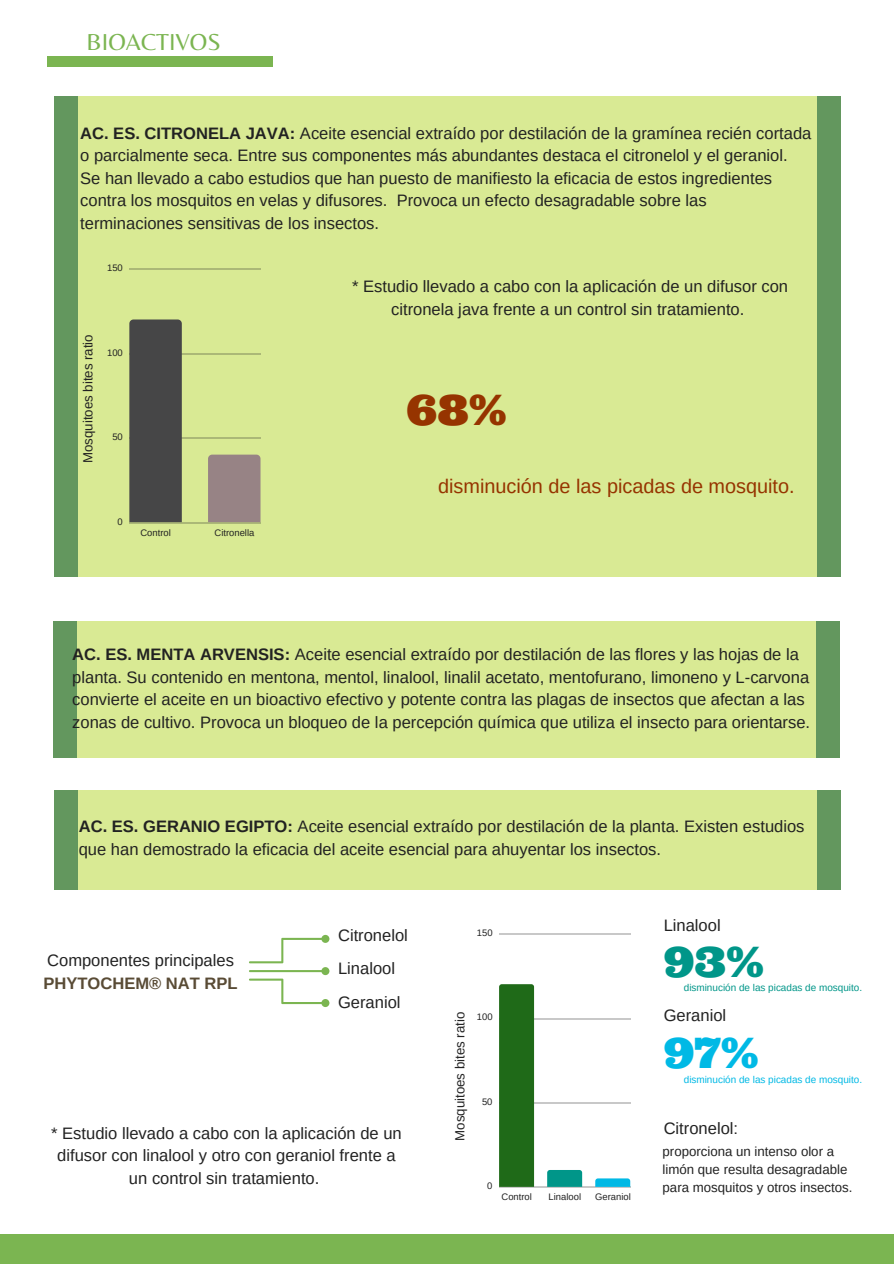
<style>
.page{position:relative;width:894px;height:1264px;background:#fff}
.page>*{position:absolute;margin:0;border:0;box-sizing:border-box;transform-origin:0 0}
.t1{font:42px "Ultra";color:#963400}
.t2{font:42px "Ultra";color:#009689}
.t3{font:42px "Ultra";color:#00b9e5}
.t4{font:24px "Belleza";color:#7bb551}
.t5{font:19.8px "Arimo";color:#963400}
.t6{font:16.5px/22.5px "Arimo";color:#222}
.t7{font:700 16.5px "Arimo";color:#594b35}
.t8{font:13.2px/18px "Arimo";color:#222}
.t9{font:9.9px "Arimo";color:#009689}
.t10{font:9.9px "Arimo";color:#00b9e5}
.t11{font:9.45px "Arimo";color:#222}
.s1{font-weight:700}
</style>
<div class="page">
<div style="left:47px;top:57px;width:226px;height:10px;background:#7bb551"></div>
<div style="left:63px;top:97px;width:768px;height:479px;background:#d9ea94"></div>
<div style="left:54px;top:97px;width:24px;height:479px;background:#63975e"></div>
<div style="left:817px;top:97px;width:23px;height:479px;background:#63975e"></div>
<div style="left:62px;top:621px;width:768px;height:136px;background:#d9ea94"></div>
<div style="left:53px;top:621px;width:24px;height:136px;background:#63975e"></div>
<div style="left:816px;top:621px;width:23px;height:136px;background:#63975e"></div>
<hr style="left:129px;top:522px;width:131px;height:1px;background:#222">
<hr style="left:129px;top:438px;width:131px;height:1px;background:#222">
<hr style="left:129px;top:353px;width:131px;height:1px;background:#222">
<hr style="left:129px;top:269px;width:131px;height:1px;background:#222">
<div style="left:129px;top:319px;width:53px;height:203px;background:#464647"></div>
<div style="left:208px;top:454px;width:52px;height:68px;background:#978385"></div>
<div style="left:63px;top:790px;width:768px;height:99px;background:#d9ea94"></div>
<div style="left:54px;top:790px;width:24px;height:99px;background:#63975e"></div>
<div style="left:817px;top:790px;width:23px;height:99px;background:#63975e"></div>
<svg style="left:249px;top:934px;width:80px;height:73px"></svg>
<hr style="left:499px;top:1186px;width:131px;height:1px;background:#222">
<hr style="left:499px;top:1102px;width:131px;height:1px;background:#222">
<hr style="left:499px;top:1017px;width:131px;height:2px;background:#222">
<hr style="left:499px;top:933px;width:131px;height:1px;background:#222">
<div style="left:499px;top:984px;width:35px;height:202px;background:#1f6a18"></div>
<svg style="left:547px;top:1170px;width:35px;height:16px"></svg>
<svg style="left:595px;top:1178px;width:35px;height:8px"></svg>
<div style="left:0;top:1234px;width:893px;height:29px;background:#7bb551"></div>
<h2 class="t4" style="left:86px;top:28px;width:136px">BIOACTIVOS</h2>
<p class="t6" style="left:80px;top:122px;width:732px"><span class="s1">AC. ES. CITRONELA JAVA:</span> Aceite esencial extraído por destilación de la gramínea recién cortada o parcialmente seca. Entre sus componentes más abundantes destaca el citronelol y el geraniol.<br>Se han llevado a cabo estudios que han puesto de manifiesto la eficacia de estos ingredientes contra los mosquitos en velas y difusores. Provoca un efecto desagradable sobre las terminaciones sensitivas de los insectos.</p>
<p class="t11" style="left:107px;top:263px;width:17px">150</p>
<p class="t8" style="left:79px;top:463px;width:130px;rotate:-90deg">Mosquitoes bites ratio</p>
<p class="t11" style="left:107px;top:347px;width:17px">100</p>
<p class="t11" style="left:112px;top:431px;width:12px">50</p>
<p class="t11" style="left:118px;top:516px;width:7px">0</p>
<p class="t11" style="left:140px;top:527px;width:32px">Control</p>
<p class="t11" style="left:214px;top:527px;width:41px">Citronella</p>
<p class="t6" style="left:352px;top:275px;width:437px;text-align:center">* Estudio llevado a cabo con la aplicación de un difusor con citronela java frente a un control sin tratamiento.</p>
<h1 class="t1" style="left:406px;top:383px;width:102px">68%</h1>
<p class="t5" style="left:438px;top:475px;width:358px">disminución de las picadas de mosquito.</p>
<p class="t6" style="left:72px;top:643px;width:739px"><span class="s1">AC. ES. MENTA ARVENSIS:</span> Aceite esencial extraído por destilación de las flores y las hojas de la planta. Su contenido en mentona, mentol, linalool, linalil acetato, mentofurano, limoneno y L-carvona convierte el aceite en un bioactivo efectivo y potente contra las plagas de insectos que afectan a las zonas de cultivo. Provoca un bloqueo de la percepción química que utiliza el insecto para orientarse.</p>
<p class="t6" style="left:79px;top:815px;width:727px"><span class="s1">AC. ES. GERANIO EGIPTO:</span> Aceite esencial extraído por destilación de la planta. Existen estudios que han demostrado la eficacia del aceite esencial para ahuyentar los insectos.</p>
<p class="t6" style="left:47px;top:949px;width:188px">Componentes principales</p>
<p class="t7" style="left:43px;top:973px;width:196px">PHYTOCHEM® NAT RPL</p>
<p class="t6" style="left:338px;top:918px;width:71px;line-height:33.8px">Citronelol<br>Linalool<br>Geraniol</p>
<p class="t6" style="left:51px;top:1121px;width:352px;text-align:center">* Estudio llevado a cabo con la aplicación de un difusor con linalool y otro con geraniol frente a un control sin tratamiento.</p>
<p class="t11" style="left:476px;top:927px;width:17px">150</p>
<p class="t8" style="left:450px;top:1140px;width:130px;rotate:-90deg">Mosquitoes bites ratio</p>
<p class="t11" style="left:476px;top:1011px;width:17px">100</p>
<p class="t11" style="left:482px;top:1096px;width:12px">50</p>
<p class="t11" style="left:487px;top:1180px;width:7px">0</p>
<p class="t11" style="left:501px;top:1191px;width:32px">Control</p>
<p class="t11" style="left:548px;top:1191px;width:34px">Linalool</p>
<p class="t11" style="left:595px;top:1191px;width:37px">Geraniol</p>
<p class="t6" style="left:663px;top:914px;width:59px">Linalool</p>
<h1 class="t2" style="left:663px;top:934px;width:102px">93%</h1>
<p class="t9" style="left:683px;top:982px;width:180px">disminución de las picadas de mosquito.</p>
<p class="t6" style="left:663px;top:1004px;width:64px">Geraniol</p>
<h1 class="t3" style="left:663px;top:1025px;width:96px">97%</h1>
<p class="t10" style="left:683px;top:1073px;width:180px">disminución de las picadas de mosquito.</p>
<p class="t6" style="left:663px;top:1116px;width:76px">Citronelol:</p>
<p class="t8" style="left:662px;top:1142px;width:191px">proporciona un intenso olor a limón que resulta desagradable para mosquitos y otros insectos.</p>
</div>
